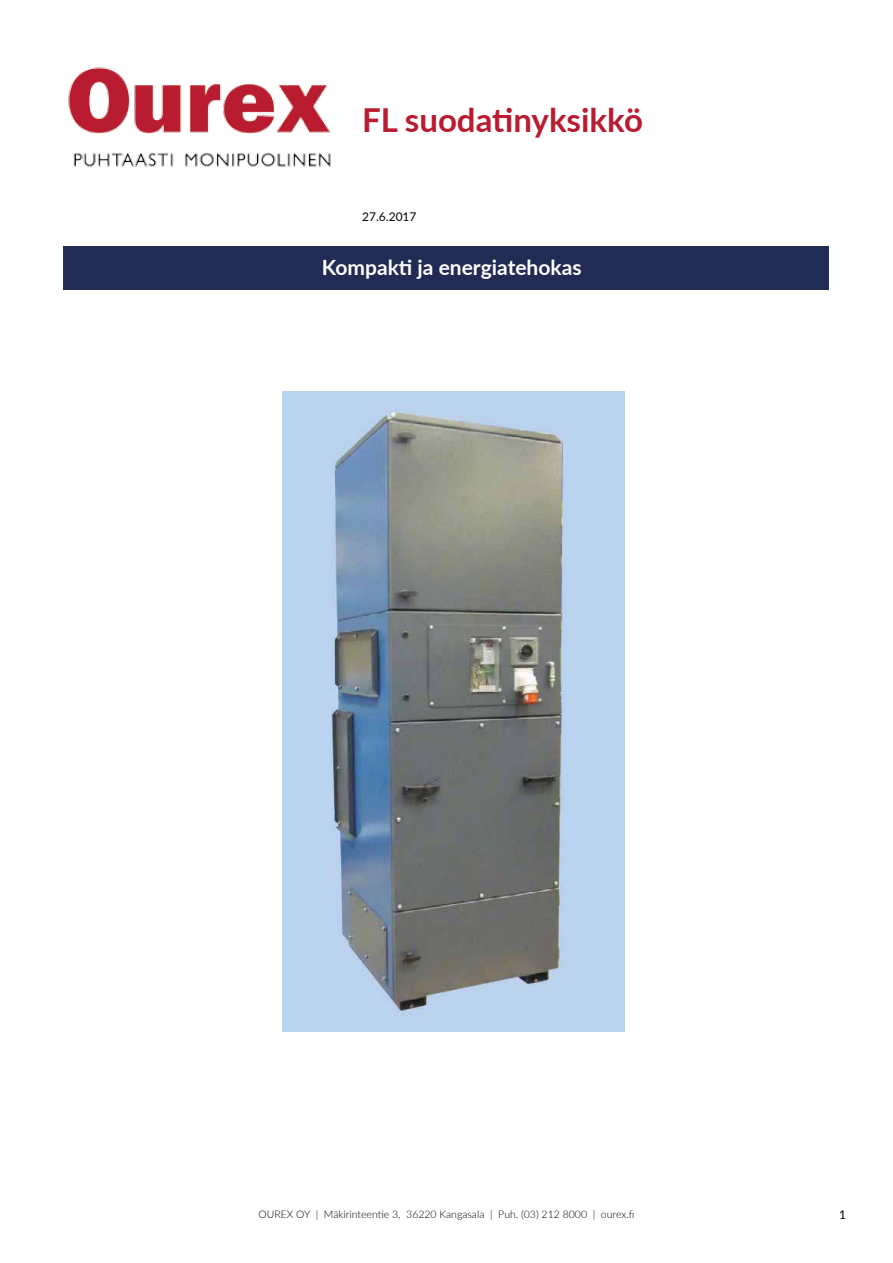
<style>
.page{position:relative;width:893px;height:1263px;background:#fff}
.page>*{position:absolute;margin:0;border:0;box-sizing:border-box;transform-origin:0 0}
.t1{font:700 33px "Lato";color:#b91c30}
.t2{font:700 21px "Lato";color:#fff}
.t3{font:12px "Lato";color:#000}
.t4{font:300 10.5px "Lato";color:#000}
</style>
<div class="page">
<div style="left:64px;top:246px;width:765px;height:43px;background:#212b54"></div>
<img style="left:68px;top:67px;width:263px;height:100px">
<img style="left:283px;top:391px;width:342px;height:640px">
<h1 class="t1" style="left:362px;top:96px;width:282px">FL suodatinyksikkö</h1>
<p class="t3" style="left:362px;top:208px;width:56px">27.6.2017</p>
<h2 class="t2" style="left:322px;top:252px;width:261px">Kompakti ja energiatehokas</h2>
<p class="t4" style="left:258px;top:1207px;width:378px">OUREX OY | Mäkirinteentie 3, 36220 Kangasala | Puh. (03) 212 8000 | ourex.fi</p>
<p class="t3" style="left:839px;top:1206px;width:8px">1</p>
</div>
